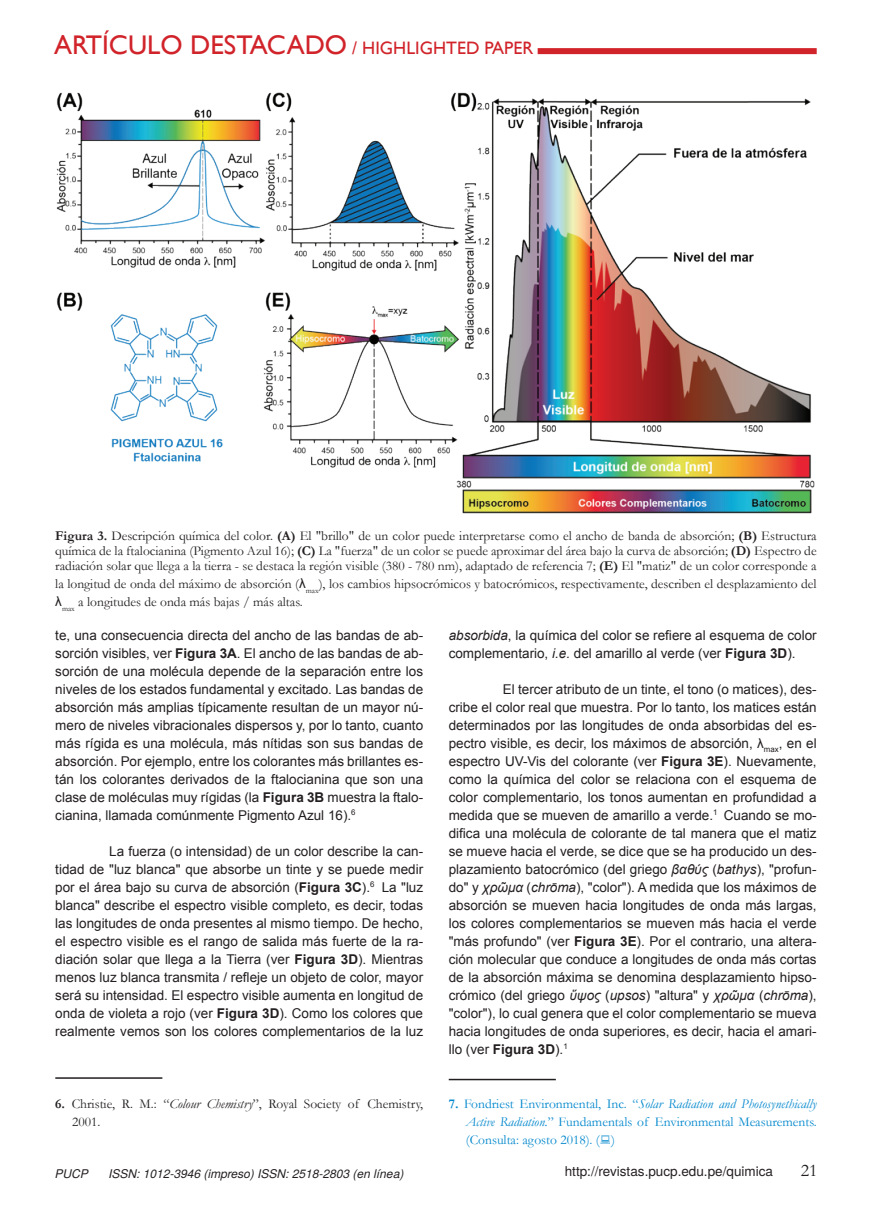
<style>
.page{position:relative;width:872px;height:1212px;background:#fff}
.page>*{position:absolute;margin:0;border:0;box-sizing:border-box;transform-origin:0 0}
.t1{font:27px "Gill Sans";color:#d1232a}
.t2{font:18px "Gill Sans";color:#d1232a}
.t3{font:18px "Garamond";color:#231f20}
.t4{font:13.5px/18px "Arial";color:#231f20;text-align:justify}
.t5{font:13.5px/15px "Garamond";color:#231f20}
.t6{font:13.5px/18px "Garamond";color:#0087cd;text-align:justify}
.t7{font:13.5px "Te X Gyre Heros";color:#231f20}
.t8{font:italic 12px "Te X Gyre Heros";color:#231f20}
.s1{font-size:18px}
.s2{font-weight:700}
.s3{font-family:"Arial"}
.s4{font-style:italic}
</style>
<div class="page">
<div style="left:537px;top:48px;width:279px;height:6px;background:#d1232a"></div>
<img style="left:56px;top:92px;width:759px;height:422px">
<hr style="left:55px;top:1077px;width:107px;height:2px;background:#231f20">
<hr style="left:449px;top:1079px;width:107px;height:1px;background:#231f20">
<h1 class="t1" style="left:54px;top:30px;width:364px">ARTÍCULO DESTACADO <span class="s1">/ HIGHLIGHTED</span></h1>
<h2 class="t2" style="left:484px;top:38px;width:50px">PAPER</h2>
<p class="t5" style="left:55px;top:528px;width:763px;text-align:justify"><span class="s2">Figura 3.</span> Descripción química del color. <span class="s2">(A)</span> El "brillo" de un color puede interpretarse como el ancho de banda de absorción; <span class="s2">(B)</span> Estructura química de la ftalocianina (Pigmento Azul 16); <span class="s2">(C)</span> La "fuerza" de un color se puede aproximar del área bajo la curva de absorción; <span class="s2">(D)</span> Espectro de radiación solar que llega a la tierra - se destaca la región visible (380 - 780 nm), adaptado de referencia 7; <span class="s2">(E)</span> El "matiz" de un color corresponde a</p>
<p class="t5" style="left:55px;top:575px;width:763px;line-height:18px">la longitud de onda del máximo de absorción (<span class="s3">λ</span><sub>max</sub>), los cambios hipsocrómicos y batocrómicos, respectivamente, describen el desplazamiento del <span class="s3">λ</span><sub>max</sub> a longitudes de onda más bajas / más altas.</p>
<p class="t4" style="left:55px;top:626px;width:369px">te, una consecuencia directa del ancho de las bandas de ab&shy;sorción visibles, ver <span class="s2">Figura 3A</span>. El ancho de las bandas de ab&shy;sorción de una molécula depende de la separación entre los niveles de los estados fundamental y excitado. Las bandas de absorción más amplias típicamente resultan de un mayor nú&shy;mero de niveles vibracionales dispersos y, por lo tanto, cuanto más rígida es una molécula, más nítidas son sus bandas de absorción. Por ejemplo, entre los colorantes más brillantes es&shy;tán los colorantes derivados de la ftalocianina que son una clase de moléculas muy rígidas (la <span class="s2">Figura 3B</span> muestra la ftalo&shy;cianina, llamada comúnmente Pigmento Azul 16).<sup>6</sup></p>
<p class="t4" style="left:55px;top:842px;width:369px;text-indent:54px">La fuerza (o intensidad) de un color describe la can&shy;tidad de "luz blanca" que absorbe un tinte y se puede medir por el área bajo su curva de absorción (<span class="s2">Figura 3C</span>).<sup>6</sup> La "luz blanca" describe el espectro visible completo, es decir, todas las longitudes de onda presentes al mismo tiempo. De hecho, el espectro visible es el rango de salida más fuerte de la ra&shy;diación solar que llega a la Tierra (ver <span class="s2">Figura 3D</span>). Mientras menos luz blanca transmita / refleje un objeto de color, mayor será su intensidad. El espectro visible aumenta en longitud de onda de violeta a rojo (ver <span class="s2">Figura 3D</span>). Como los colores que realmente vemos son los colores complementarios de la luz</p>
<p class="t4" style="left:449px;top:626px;width:369px"><span class="s4">absorbida</span>, la química del color se refiere al esquema de color complementario, <span class="s4">i.e.</span> del amarillo al verde (ver <span class="s2">Figura 3D</span>).</p>
<p class="t4" style="left:449px;top:680px;width:369px;text-indent:54px">El tercer atributo de un tinte, el tono (o matices), des&shy;cribe el color real que muestra. Por lo tanto, los matices están determinados por las longitudes de onda absorbidas del es&shy;pectro visible, es decir, los máximos de absorción, λ<sub>max</sub>, en el espectro UV-Vis del colorante (ver <span class="s2">Figura 3E</span>). Nuevamente, como la química del color se relaciona con el esquema de color complementario, los tonos aumentan en profundidad a medida que se mueven de amarillo a verde.<sup>1</sup> Cuando se mo&shy;difica una molécula de colorante de tal manera que el matiz se mueve hacia el verde, se dice que se ha producido un des&shy;plazamiento batocrómico (del griego <span class="s4">βαθύς</span> (<span class="s4">bathys</span>), "profun&shy;do" y <span class="s4">χρῶμα</span> (<span class="s4">chrōma</span>), "color"). A medida que los máximos de absorción se mueven hacia longitudes de onda más largas, los colores complementarios se mueven más hacia el verde "más profundo" (ver <span class="s2">Figura 3E</span>). Por el contrario, una altera&shy;ción molecular que conduce a longitudes de onda más cortas de la absorción máxima se denomina desplazamiento hipso&shy;crómico (del griego <span class="s4">ὕψος</span> (<span class="s4">upsos</span>) "altura" y <span class="s4">χρῶμα</span> (<span class="s4">chrōma</span>), "color"), lo cual genera que el color complementario se mueva hacia longitudes de onda superiores, es decir, hacia el amari&shy;llo (ver <span class="s2">Figura 3D</span>).<sup>1</sup></p>
<p class="t5" style="left:72px;top:1094px;width:352px;line-height:18px;text-indent:-17px"><span class="s2">6.</span> Christie, R. M.: “<span class="s4">Colour Chemistry</span>”, Royal Society of Chemistry,<br>2001.</p>
<p class="t6" style="left:466px;top:1094px;width:352px;text-indent:-17px"><span class="s2">7.</span> Fondriest Environmental, Inc. “<span class="s4">Solar Radiation and Photosynethically Active Radiation.</span>” Fundamentals of Environmental Measurements. (Consulta: agosto 2018). ( )</p>
<p class="t8" style="left:55px;top:1164px;width:35px">PUCP</p>
<p class="t8" style="left:109px;top:1164px;width:297px">ISSN: 1012-3946 (impreso) ISSN: 2518-2803 (en línea)</p>
<p class="t7" style="left:565px;top:1161px;width:210px">http://revistas.pucp.edu.pe/quimica</p>
<h2 class="t3" style="left:801px;top:1159px;width:18px">21</h2>
</div>
